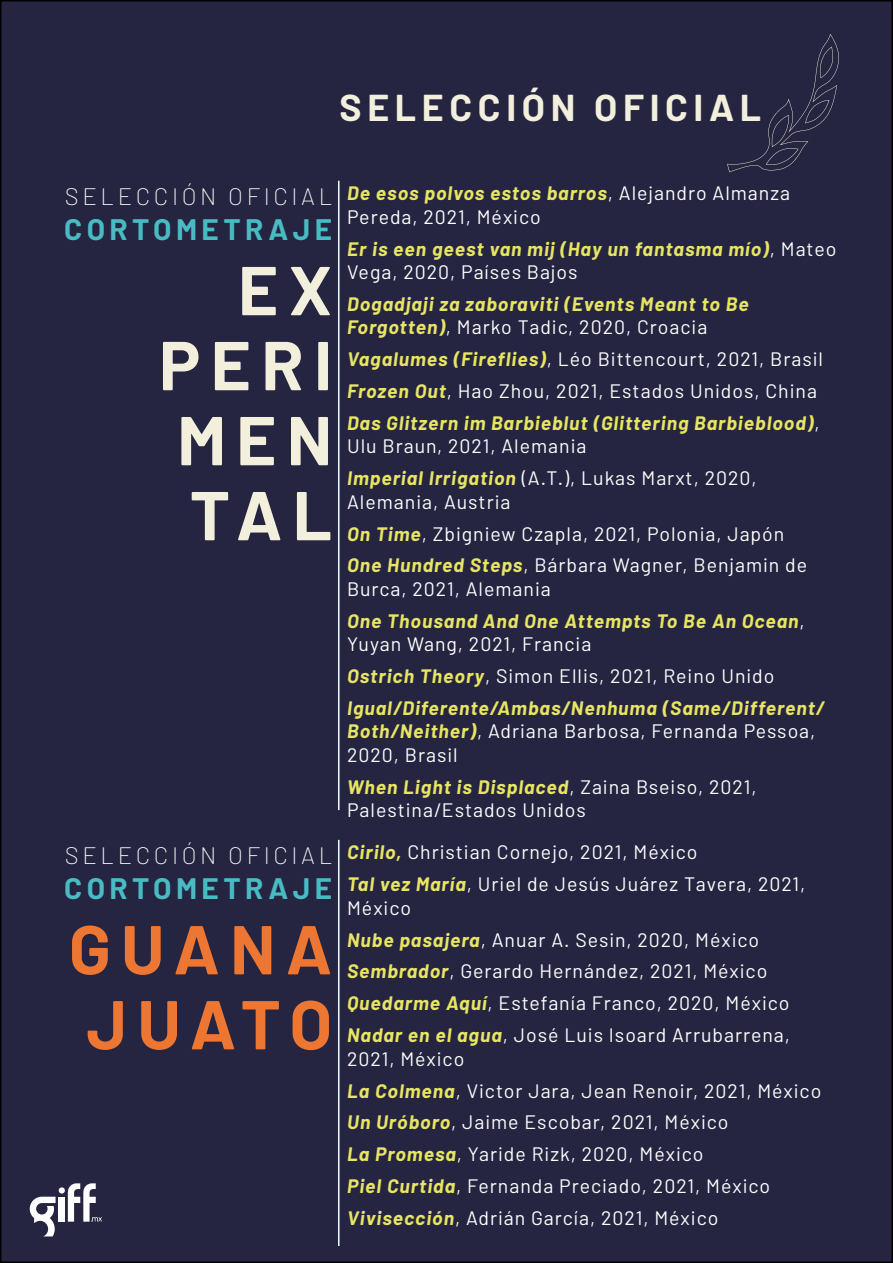
<style>
.page{position:relative;width:893px;height:1263px;background:#fff}
.page>*{position:absolute;margin:0;border:0;box-sizing:border-box;transform-origin:0 0}
.t1{font:700 69px/75px "Barlow";letter-spacing:.15em;color:#f2efdc;text-align:right}
.t2{font:700 69px/75px "Barlow";letter-spacing:.14em;color:#ed7632}
.t3{font:700 37.5px "Barlow";letter-spacing:.15em;color:#f2efdc}
.t4{font:700 29.7px "Barlow";letter-spacing:.15em;color:#49bbc3}
.t5{font:200 23.85px "Barlow";letter-spacing:.15em;color:#fff}
.t6{font:19.5px/32px "Barlow";letter-spacing:.05em;color:#fff}
.t7{font:italic 700 19.5px/32px "Barlow";letter-spacing:.05em;color:#e7e562}
.s1{font-weight:700;font-style:italic;color:#e7e562}
.s2{font-weight:400;font-style:normal;color:#fff}
</style>
<div class="page">
<div style="left:1px;top:1px;width:891px;height:1261px;background:#252541"></div>
<svg style="left:30px;top:1183px;width:72px;height:53px"></svg>
<svg style="left:727px;top:34px;width:112px;height:138px"></svg>
<hr style="left:338px;top:181px;width:1px;height:629px;background:#f2ffff">
<hr style="left:338px;top:840px;width:1px;height:406px;background:#f2ffff">
<h2 class="t3" style="left:339px;top:85px;width:423px">SELECCIÓN OFICIAL</h2>
<p class="t5" style="left:65px;top:181px;width:269px">SELECCIÓN OFICIAL</p>
<h3 class="t4" style="left:64px;top:211px;width:270px">CORTOMETRAJE</h3>
<h1 class="t1" style="left:159px;top:253px;width:175px">EX<br>PERI<br>MEN<br>TAL</h1>
<p class="t5" style="left:65px;top:840px;width:269px">SELECCIÓN OFICIAL</p>
<h3 class="t4" style="left:64px;top:870px;width:270px">CORTOMETRAJE</h3>
<h1 class="t2" style="left:69px;top:912px;width:265px">GUANA<br>JUATO</h1>
<p class="t6" style="left:347px;top:181px;width:444px;line-height:23.4px"><span class="s1">De esos polvos estos barros</span>, Alejandro Almanza<br>Pereda, 2021, México</p>
<p class="t7" style="left:347px;top:237px;width:491px;line-height:23.4px">Er is een geest van mij (Hay un fantasma mío)<span class="s2">, Mateo<br>Vega, 2020, Países Bajos</span></p>
<p class="t7" style="left:347px;top:292px;width:403px;line-height:23.4px">Dogadjaji za zaboraviti (Events Meant to Be<br>Forgotten)<span class="s2">, Marko Tadic, 2020, Croacia</span></p>
<p class="t7" style="left:347px;top:343px;width:477px">Vagalumes (Fireflies)<span class="s2">, Léo Bittencourt, 2021, Brasil<br></span>Frozen Out<span class="s2">, Hao Zhou, 2021, Estados Unidos, China<br></span>Das Glitzern im Barbieblut (Glittering Barbieblood)<span class="s2">,</span></p>
<p class="t6" style="left:347px;top:430px;width:411px">Ulu Braun, 2021, Alemania<br><span class="s1">Imperial Irrigation</span> (A.T.), Lukas Marxt, 2020,</p>
<p class="t6" style="left:347px;top:485px;width:462px">Alemania, Austria<br><span class="s1">On Time</span>, Zbigniew Czapla, 2021, Polonia, Japón<br><span class="s1">One Hundred Steps</span>, Bárbara Wagner, Benjamin de</p>
<p class="t7" style="left:347px;top:573px;width:459px"><span class="s2">Burca, 2021, Alemania<br></span>One Thousand And One Attempts To Be An Ocean<span class="s2">,</span></p>
<p class="t7" style="left:347px;top:628px;width:479px"><span class="s2">Yuyan Wang, 2021, Francia<br></span>Ostrich Theory<span class="s2">, Simon Ellis, 2021, Reino Unido<br></span>Igual/Diferente/Ambas/Nenhuma (Same/Different/</p>
<p class="t6" style="left:347px;top:719px;width:470px;line-height:23.4px"><span class="s1">Both/Neither)</span>, Adriana Barbosa, Fernanda Pessoa,<br>2020, Brasil</p>
<p class="t6" style="left:347px;top:774px;width:411px;line-height:23.4px"><span class="s1">When Light is Displaced</span>, Zaina Bseiso, 2021,<br>Palestina/Estados Unidos</p>
<p class="t6" style="left:347px;top:836px;width:460px"><span class="s1">Cirilo,</span> Christian Cornejo, 2021, México<br><span class="s1">Tal vez María</span>, Uriel de Jesús Juárez Tavera, 2021,</p>
<p class="t6" style="left:347px;top:891px;width:444px">México<br><span class="s1">Nube pasajera</span>, Anuar A. Sesin, 2020, México <span class="s1">Sembrador</span>, Gerardo Hernández, 2021, México <span class="s1">Quedarme Aquí</span>, Estefanía Franco, 2020, México <span class="s1">Nadar en el agua</span>, José Luis Isoard Arrubarrena,</p>
<p class="t6" style="left:347px;top:1042px;width:476px">2021, México<br><span class="s1">La Colmena</span>, Victor Jara, Jean Renoir, 2021, México <span class="s1">Un Uróboro</span>, Jaime Escobar, 2021, México<br><span class="s1">La Promesa</span>, Yaride Rizk, 2020, México<br><span class="s1">Piel Curtida</span>, Fernanda Preciado, 2021, México <span class="s1">Vivisección</span>, Adrián García, 2021, México</p>
</div>
